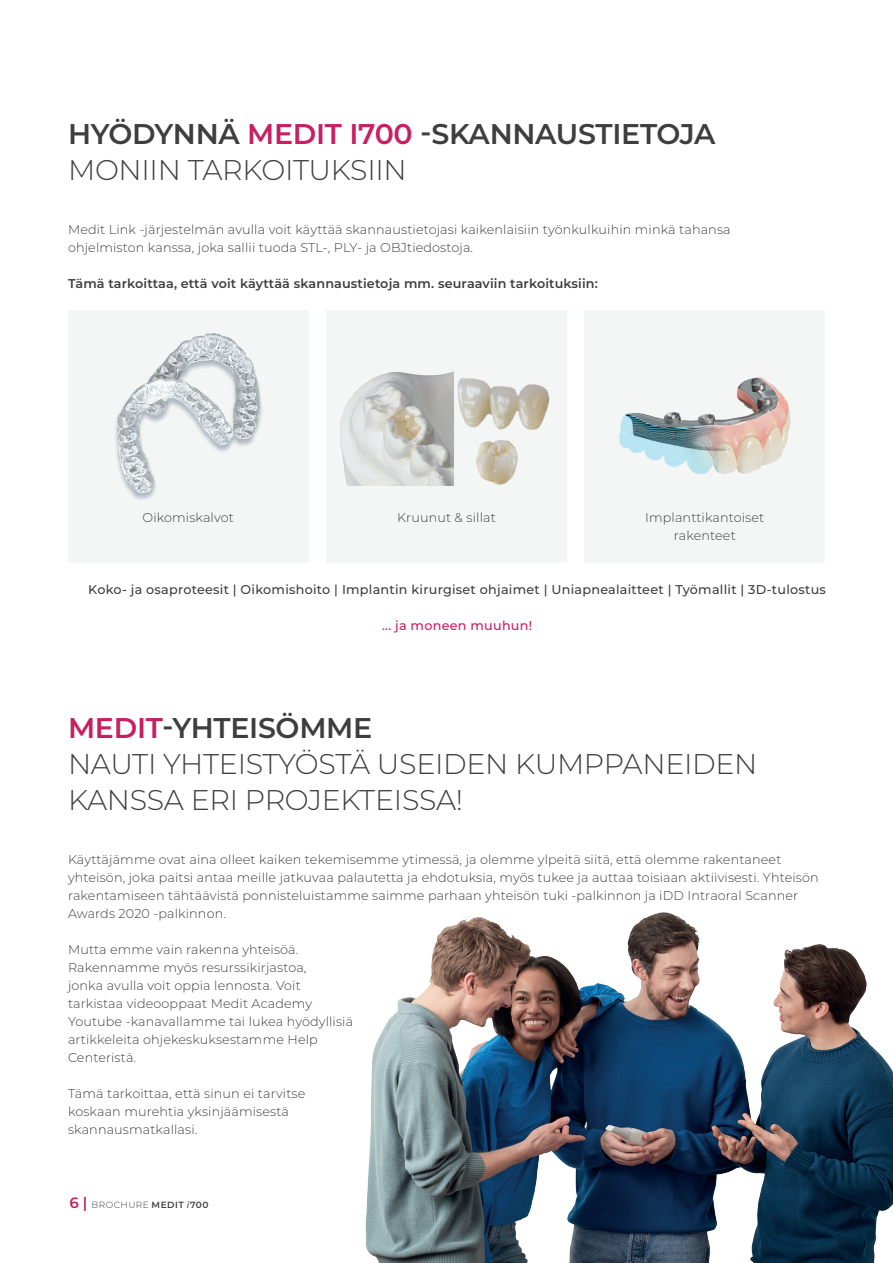
<style>
.page{position:relative;width:893px;height:1263px;background:#fff}
.page>*{position:absolute;margin:0;border:0;box-sizing:border-box;transform-origin:0 0}
.t1{font:300 28.5px/36px "Montserrat";letter-spacing:-.01em;color:#3e3e3f}
.t2{font:600 28.5px/36px "Montserrat";letter-spacing:-.01em;color:#3e3e3f}
.t3{font:300 12.75px/18px "Montserrat";letter-spacing:.01em;color:#3e3e3f}
.t4{font:500 12.75px "Montserrat";letter-spacing:.02em;color:#3e3e3f}
.t5{font:600 12.75px "Montserrat";letter-spacing:.01em;color:#3e3e3f}
.t6{font:500 12.75px "Montserrat";letter-spacing:.02em;color:#c71f61}
.t7{font:300 9px "Montserrat";letter-spacing:.045em;color:#3e3e3f}
.s1{color:#c71f61}
.s2{font-weight:300}
.s3{font-weight:600;color:#c71f61}
.s4{font-weight:600}
.s5{font-weight:600;font-size:15px;color:#c71f61}
.s6{font-weight:500;font-style:italic}
</style>
<div class="page">
<div style="left:68px;top:310px;width:240px;height:252px;background:#f4f5f5"></div>
<div style="left:326px;top:310px;width:241px;height:252px;background:#f4f5f5"></div>
<div style="left:585px;top:310px;width:240px;height:252px;background:#f4f5f5"></div>
<img style="left:619px;top:377px;width:172px;height:98px">
<img style="left:115px;top:333px;width:147px;height:167px">
<img style="left:476px;top:441px;width:42px;height:44px">
<img style="left:457px;top:378px;width:93px;height:63px">
<img style="left:340px;top:371px;width:114px;height:114px">
<img style="left:365px;top:912px;width:528px;height:351px">
<h1 class="t2" style="left:68px;top:115px;width:649px">HYÖDYNNÄ <span class="s1">MEDIT I700</span> -SKANNAUSTIETOJA<br><span class="s2">MONIIN TARKOITUKSIIN</span></h1>
<p class="t3" style="left:68px;top:220px;width:664px">Medit Link -järjestelmän avulla voit käyttää skannaustietojasi kaikenlaisiin työnkulkuihin minkä tahansa ohjelmiston kanssa, joka sallii tuoda STL-, PLY- ja OBJtiedostoja.</p>
<p class="t5" style="left:68px;top:274px;width:531px">Tämä tarkoittaa, että voit käyttää skannaustietoja mm. seuraaviin tarkoituksiin:</p>
<p class="t3" style="left:143px;top:508px;width:93px">Oikomiskalvot</p>
<p class="t3" style="left:397px;top:508px;width:100px">Kruunut &amp; sillat</p>
<p class="t3" style="left:645px;top:508px;width:120px;text-align:center">Implanttikantoiset rakenteet</p>
<p class="t4" style="left:88px;top:581px;width:739px">Koko- ja osaproteesit | Oikomishoito | Implantin kirurgiset ohjaimet | Uniapnealaitteet | Työmallit | 3D-tulostus</p>
<p class="t6" style="left:382px;top:617px;width:152px">... ja moneen muuhun!</p>
<h1 class="t1" style="left:68px;top:709px;width:691px"><span class="s3">MEDIT</span><span class="s4">-YHTEISÖMME<br></span>NAUTI YHTEISTYÖSTÄ USEIDEN KUMPPANEIDEN<br>KANSSA ERI PROJEKTEISSA!</h1>
<p class="t3" style="left:68px;top:850px;width:752px">Käyttäjämme ovat aina olleet kaiken tekemisemme ytimessä, ja olemme ylpeitä siitä, että olemme rakentaneet yhteisön, joka paitsi antaa meille jatkuvaa palautetta ja ehdotuksia, myös tukee ja auttaa toisiaan aktiivisesti. Yhteisön rakentamiseen tähtäävistä ponnisteluistamme saimme parhaan yhteisön tuki -palkinnon ja iDD Intraoral Scanner Awards 2020 -palkinnon.</p>
<p class="t3" style="left:68px;top:940px;width:287px">Mutta emme vain rakenna yhteisöä.<br>Rakennamme myös resurssikirjastoa,<br>jonka avulla voit oppia lennosta. Voit tarkistaa videooppaat Medit Academy Youtube -kanavallamme tai lukea hyödyllisiä artikkeleita ohjekeskuksestamme Help Centeristä.</p>
<p class="t3" style="left:68px;top:1084px;width:239px">Tämä tarkoittaa, että sinun ei tarvitse koskaan murehtia yksinjäämisestä skannausmatkallasi.</p>
<p class="t7" style="left:69px;top:1199px;width:141px"><span class="s5">6 |</span> BROCHURE <span class="s4">MEDIT</span> <span class="s6">i</span><span class="s4">700</span></p>
</div>
